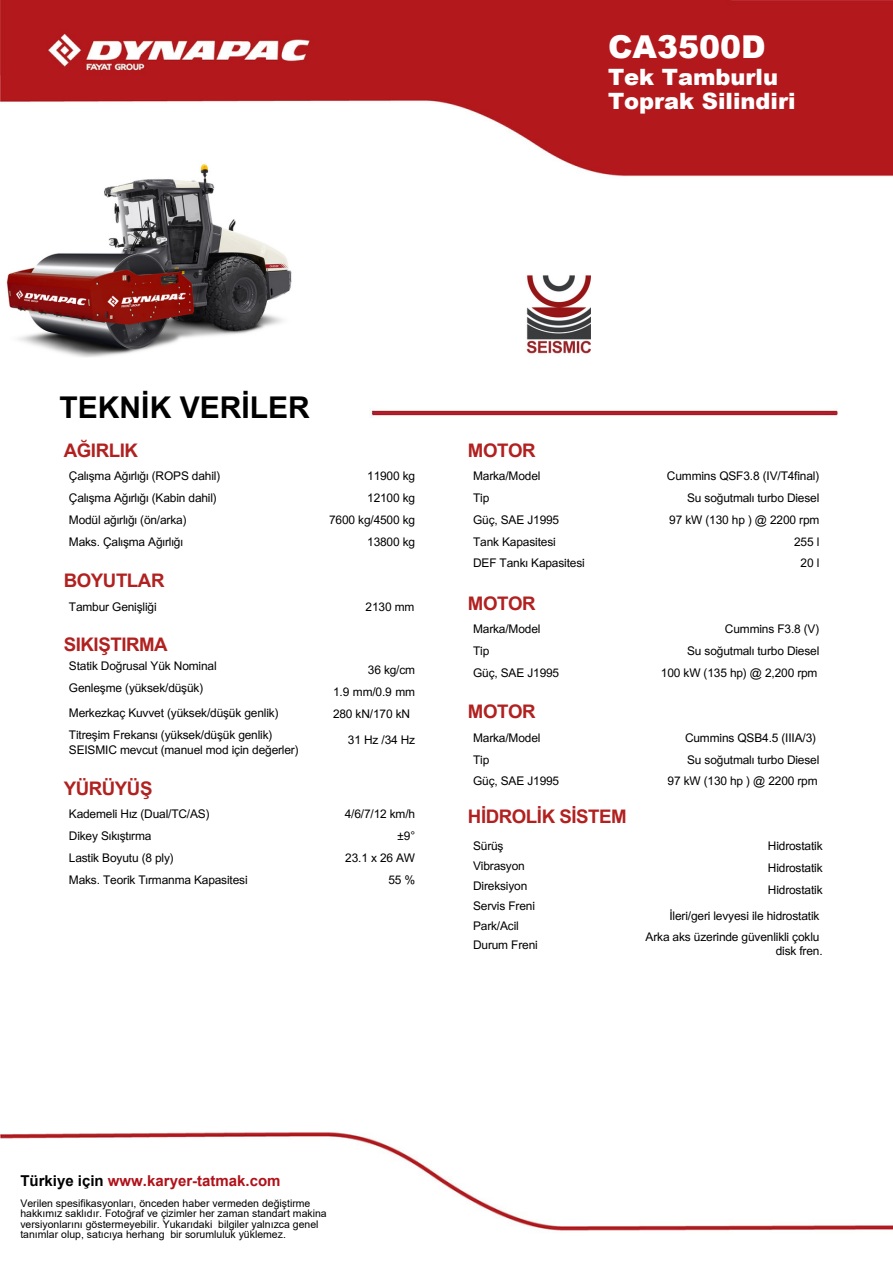
<style>
.page{position:relative;width:893px;height:1264px;background:#fff}
.page>*{position:absolute;margin:0;border:0;box-sizing:border-box;transform-origin:0 0}
.t1{font:900 31.5px "Arial";color:#fff}
.t2{font:700 30px "Arial MT Pro";color:#000}
.t3{font:900 22.5px/24.8px "Arial";color:#fff}
.t4{font:700 18.75px "Arial MT Pro";letter-spacing:-.025em;color:#b12120}
.t5{font:700 15px "Arial";color:#b0111a}
.t6{font:11.85px/21.8px "Arial MT Pro";letter-spacing:-.01em;color:#000}
.t7{font:10.5px/10.5px "Arial";color:#000}
.s1{color:#000}
</style>
<div class="page">
<img style="left:0;top:1132px;width:892px;height:99px">
<img style="left:0;top:0;width:892px;height:177px">
<img style="left:0;top:162px;width:297px;height:195px">
<img style="left:293px;top:174px;width:297px;height:183px">
<img style="left:370px;top:408px;width:468px;height:9px">
<h1 class="t1" style="left:608px;top:24px;width:159px">CA3500 D</h1>
<h3 class="t3" style="left:608px;top:63px;width:189px">Tek Tamburlu<br>Toprak Silindiri</h3>
<p class="t2" style="left:60px;top:397px;width:252px">TEKNİK VERİLER</p>
<p class="t4" style="left:64px;top:443px;width:76px">AĞIRLIK</p>
<p class="t6" style="left:69px;top:466px;width:153px">Çalışma Ağırlığı (ROPS dahil)<br>Çalışma Ağırlığı (Kabin dahil)<br>Modül ağırlığı (ön/arka)<br>Maks. Çalışma Ağırlığı</p>
<h5 class="t4" style="left:64px;top:573px;width:102px">BOYUTLAR</h5>
<h5 class="t6" style="left:69px;top:597px;width:88px">Tambur Genişliği</h5>
<h5 class="t4" style="left:64px;top:637px;width:105px">SIKIŞTIRMA</h5>
<h5 class="t6" style="left:69px;top:656px;width:149px">Statik Doğrusal Yük Nominal<br>Genleşme (yüksek/düşük)</h5>
<h5 class="t6" style="left:69px;top:703px;width:211px">Merkezkaç Kuvvet (yüksek/düşük genlik)<br>Titreşim Frekansı (yüksek/düşük genlik)</h5>
<h5 class="t6" style="left:69px;top:740px;width:231px">SEISMIC mevcut (manuel mod için değerler)</h5>
<h3 class="t4" style="left:64px;top:781px;width:90px">YÜRÜYÜŞ</h3>
<h5 class="t6" style="left:69px;top:804px;width:179px">Kademeli Hız (Dual/TC/AS)<br>Dikey Sıkıştırma<br>Lastik Boyutu (8 ply)<br>Maks. Teorik Tırmanma Kapasitesi</h5>
<h5 class="t6" style="left:329px;top:466px;width:87px;text-align:right">11900 kg<br>12100 kg<br>7600 kg/4500 kg<br>13800 kg</h5>
<h3 class="t6" style="left:365px;top:597px;width:50px">2130 mm</h3>
<h5 class="t6" style="left:333px;top:661px;width:84px;text-align:justify;text-indent:35px">36 kg/cm 1.9 mm/0.9 mm 280 kN/170 kN</h5>
<h5 class="t6" style="left:348px;top:730px;width:69px">31 Hz /34 Hz</h5>
<h3 class="t6" style="left:345px;top:804px;width:72px;text-align:right">4/6/7/12 km/h ±9°<br>23.1 x 26 AW<br>55 %</h3>
<h5 class="t4" style="left:468px;top:443px;width:69px">MOTOR</h5>
<h5 class="t6" style="left:473px;top:466px;width:88px">Marka/Model<br>Tip<br>Güç, SAE J1995<br>Tank Kapasitesi</h5>
<h3 class="t6" style="left:473px;top:554px;width:112px">DEF Tankı Kapasitesi</h3>
<h5 class="t4" style="left:468px;top:596px;width:69px">MOTOR</h5>
<h5 class="t6" style="left:473px;top:620px;width:88px">Marka/Model<br>Tip<br>Güç, SAE J1995</h5>
<h3 class="t4" style="left:468px;top:704px;width:69px">MOTOR</h3>
<h5 class="t6" style="left:473px;top:728px;width:88px">Marka/Model<br>Tip<br>Güç, SAE J1995</h5>
<h3 class="t4" style="left:468px;top:809px;width:160px">HİDROLİK SİSTEM</h3>
<h5 class="t6" style="left:473px;top:837px;width:65px;line-height:19.8px">Sürüş<br>Vibrasyon<br>Direksiyon<br>Servis Freni<br>Park/Acil<br>Durum Freni</h5>
<h5 class="t6" style="left:667px;top:466px;width:154px;text-align:right">Cummins QSF3.8 (IV/T4final)<br>Su soğutmalı turbo Diesel<br>97 kW (130 hp ) @ 2200 rpm<br>255 l<br>20 l</h5>
<h3 class="t6" style="left:661px;top:620px;width:160px;text-align:right">Cummins F3.8 (V)<br>Su soğutmalı turbo Diesel<br>100 kW (135 hp) @ 2,200 rpm</h3>
<h5 class="t6" style="left:667px;top:728px;width:153px;text-align:right">Cummins QSB4.5 (IIIA/3)<br>Su soğutmalı turbo Diesel<br>97 kW (130 hp ) @ 2200 rpm</h5>
<p class="t6" style="left:767px;top:836px;width:56px;text-align:justify">Hidrostatik Hidrostatik Hidrostatik</p>
<p class="t6" style="left:645px;top:906px;width:175px;text-align:right">İleri/geri levyesi ile hidrostatik<br>Arka aks üzerinde güvenlikli çoklu</p>
<p class="t6" style="left:775px;top:941px;width:48px">disk fren.</p>
<p class="t5" style="left:20px;top:1169px;width:262px"><span class="s1">Türkiye için</span> www.karyer-tatmak.com</p>
<p class="t7" style="left:20px;top:1197px;width:308px">Verilen spesifikasyonları, önceden haber vermeden değiştirme hakkımız saklıdır. Fotoğraf ve çizimler her zaman standart makina versiyonlarını göstermeyebilir. Yukarıdaki bilgiler yalnızca genel tanımlar olup, satıcıya herhang bir sorumluluk yüklemez.</p>
</div>
